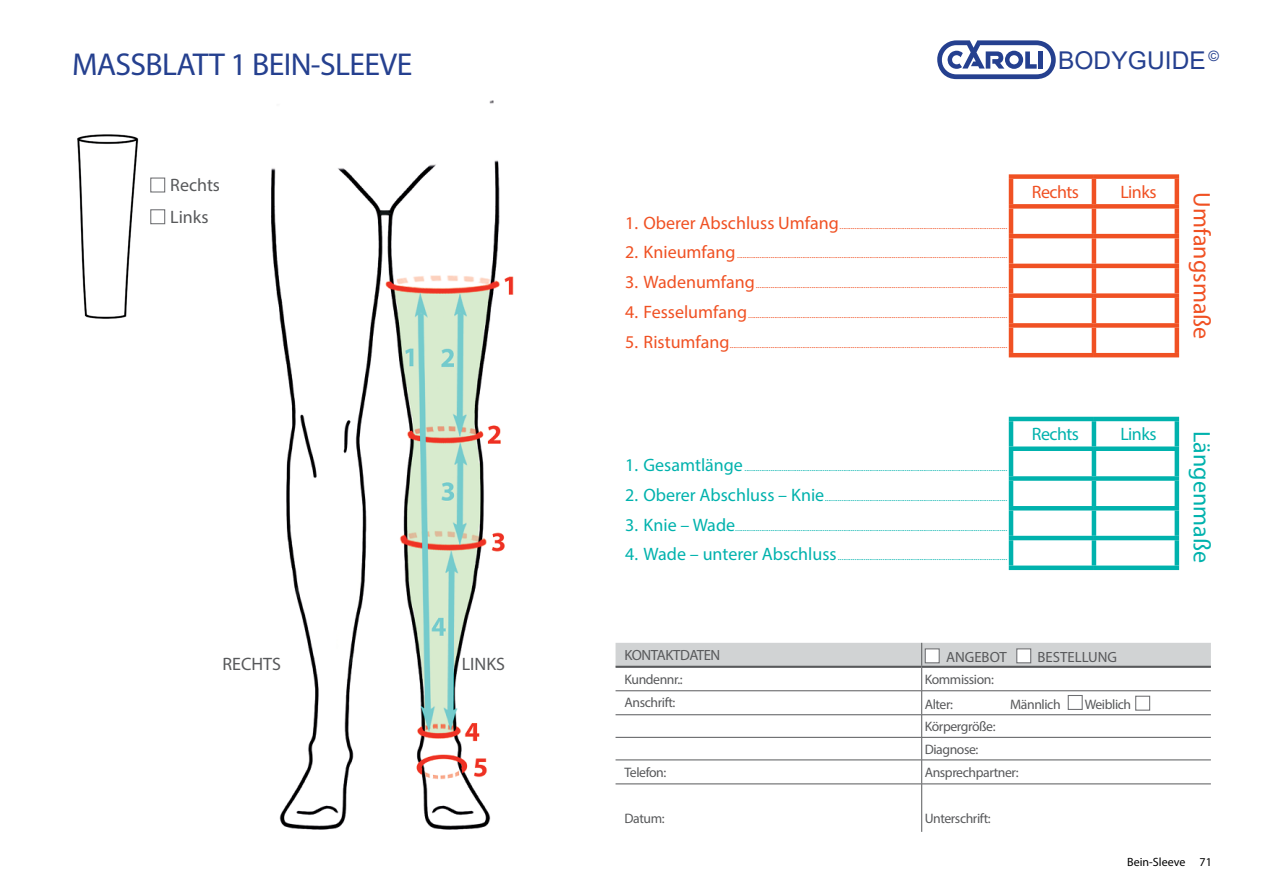
<style>
.page{position:relative;width:1263px;height:893px;background:#fff}
.page>*{position:absolute;margin:0;border:0;box-sizing:border-box;transform-origin:0 0}
.t1{font:31.65px "Myriad Pro";letter-spacing:-.02em;color:#25408f}
.t2{font:24.45px "Arial";letter-spacing:.005em;color:#25408f}
.t3{font:24px "Myriad Pro";color:#f05123}
.t4{font:24px "Myriad Pro";color:#00b2ad}
.t5{font:18px/31.7px "Myriad Pro";color:#58595b}
.t6{font:18px "Myriad Pro";letter-spacing:-.03em;color:#f05123}
.t7{font:18px "Myriad Pro";letter-spacing:-.03em;color:#00b2ad}
.t8{font:14.85px "Myriad Pro";letter-spacing:-.005em;color:#58595b}
.t9{font:14.85px "Myriad Pro";letter-spacing:-.03em;color:#58595b}
.t10{font:13.8px/22.5px "Myriad Pro";letter-spacing:-.03em;color:#58595b}
.t11{font:12px "Myriad Pro";color:#000}
.t12{font:9px "Myriad Pro";color:#f05123}
.t13{font:9px "Myriad Pro";color:#00b2ad}
.s1{font-size:18px;color:#fff}
.s2{font-size:18px}
</style>
<div class="page">
<svg style="left:937px;top:40px;width:119px;height:39px"></svg>
<img style="left:77px;top:134px;width:62px;height:185px">
<hr style="left:615px;top:784px;width:307px;height:1px;background:#58595b">
<svg style="left:615px;top:643px;width:596px;height:141px"></svg>
<hr style="left:921px;top:784px;width:1px;height:48px;background:#58595b">
<hr style="left:615px;top:666px;width:307px;height:2px;background:#58595b">
<hr style="left:922px;top:690px;width:289px;height:1px;background:#58595b">
<hr style="left:922px;top:714px;width:289px;height:1px;background:#58595b">
<hr style="left:922px;top:737px;width:289px;height:1px;background:#58595b">
<hr style="left:922px;top:760px;width:289px;height:1px;background:#58595b">
<hr style="left:922px;top:784px;width:289px;height:1px;background:#58595b">
<hr style="left:922px;top:666px;width:289px;height:2px;background:#58595b">
<div style="left:925px;top:648px;width:15px;height:15px;background:#fff;border:1px solid #6d6e71"></div>
<div style="left:1016px;top:648px;width:15px;height:15px;background:#fff;border:1px solid #6d6e71"></div>
<div style="left:1068px;top:695px;width:15px;height:15px;background:#fff;border:1px solid #6d6e71"></div>
<hr style="left:1009px;top:234px;width:85px;height:4px;background:#f05123">
<hr style="left:1094px;top:234px;width:85px;height:4px;background:#f05123">
<hr style="left:1009px;top:264px;width:85px;height:4px;background:#f05123">
<hr style="left:1094px;top:264px;width:85px;height:4px;background:#f05123">
<div style="left:1009px;top:293px;width:85px;height:5px;background:#f05123"></div>
<div style="left:1094px;top:293px;width:85px;height:5px;background:#f05123"></div>
<div style="left:1009px;top:323px;width:85px;height:5px;background:#f05123"></div>
<div style="left:1094px;top:323px;width:85px;height:5px;background:#f05123"></div>
<div style="left:1009px;top:174px;width:85px;height:5px;background:#f05123"></div>
<hr style="left:1009px;top:179px;width:4px;height:25px;background:#f05123">
<div style="left:1094px;top:174px;width:85px;height:5px;background:#f05123"></div>
<hr style="left:1092px;top:179px;width:4px;height:25px;background:#f05123">
<div style="left:1174px;top:179px;width:5px;height:25px;background:#f05123"></div>
<div style="left:1009px;top:204px;width:85px;height:5px;background:#f05123"></div>
<hr style="left:1009px;top:209px;width:4px;height:25px;background:#f05123">
<div style="left:1094px;top:204px;width:85px;height:5px;background:#f05123"></div>
<hr style="left:1092px;top:209px;width:4px;height:25px;background:#f05123">
<div style="left:1174px;top:209px;width:5px;height:25px;background:#f05123"></div>
<hr style="left:1009px;top:238px;width:4px;height:26px;background:#f05123">
<hr style="left:1092px;top:238px;width:4px;height:26px;background:#f05123">
<div style="left:1174px;top:238px;width:5px;height:26px;background:#f05123"></div>
<hr style="left:1009px;top:268px;width:4px;height:25px;background:#f05123">
<hr style="left:1092px;top:268px;width:4px;height:25px;background:#f05123">
<div style="left:1174px;top:268px;width:5px;height:25px;background:#f05123"></div>
<hr style="left:1009px;top:298px;width:4px;height:25px;background:#f05123">
<hr style="left:1092px;top:298px;width:4px;height:25px;background:#f05123">
<div style="left:1174px;top:298px;width:5px;height:25px;background:#f05123"></div>
<hr style="left:1009px;top:328px;width:4px;height:25px;background:#f05123">
<hr style="left:1092px;top:328px;width:4px;height:25px;background:#f05123">
<div style="left:1174px;top:328px;width:5px;height:25px;background:#f05123"></div>
<hr style="left:1009px;top:417px;width:85px;height:4px;background:#00b2ad">
<hr style="left:1094px;top:417px;width:85px;height:4px;background:#00b2ad">
<div style="left:1009px;top:446px;width:85px;height:5px;background:#00b2ad"></div>
<div style="left:1094px;top:446px;width:85px;height:5px;background:#00b2ad"></div>
<div style="left:1009px;top:476px;width:85px;height:5px;background:#00b2ad"></div>
<div style="left:1094px;top:476px;width:85px;height:5px;background:#00b2ad"></div>
<hr style="left:1009px;top:506px;width:85px;height:4px;background:#00b2ad">
<hr style="left:1094px;top:506px;width:85px;height:4px;background:#00b2ad">
<hr style="left:1009px;top:536px;width:85px;height:4px;background:#00b2ad">
<hr style="left:1094px;top:536px;width:85px;height:4px;background:#00b2ad">
<hr style="left:1009px;top:566px;width:85px;height:4px;background:#00b2ad">
<hr style="left:1094px;top:566px;width:85px;height:4px;background:#00b2ad">
<hr style="left:1009px;top:353px;width:85px;height:4px;background:#f05123">
<hr style="left:1094px;top:353px;width:85px;height:4px;background:#f05123">
<hr style="left:1009px;top:421px;width:4px;height:25px;background:#00b2ad">
<hr style="left:1009px;top:451px;width:4px;height:25px;background:#00b2ad">
<hr style="left:1009px;top:481px;width:4px;height:25px;background:#00b2ad">
<hr style="left:1009px;top:510px;width:4px;height:26px;background:#00b2ad">
<hr style="left:1009px;top:540px;width:4px;height:26px;background:#00b2ad">
<hr style="left:1092px;top:421px;width:4px;height:25px;background:#00b2ad">
<div style="left:1174px;top:421px;width:5px;height:25px;background:#00b2ad"></div>
<hr style="left:1092px;top:451px;width:4px;height:25px;background:#00b2ad">
<div style="left:1174px;top:451px;width:5px;height:25px;background:#00b2ad"></div>
<hr style="left:1092px;top:481px;width:4px;height:25px;background:#00b2ad">
<div style="left:1174px;top:481px;width:5px;height:25px;background:#00b2ad"></div>
<hr style="left:1092px;top:510px;width:4px;height:26px;background:#00b2ad">
<div style="left:1174px;top:510px;width:5px;height:26px;background:#00b2ad"></div>
<hr style="left:1092px;top:540px;width:4px;height:26px;background:#00b2ad">
<div style="left:1174px;top:540px;width:5px;height:26px;background:#00b2ad"></div>
<div style="left:150px;top:178px;width:15px;height:15px;background:#fff;border:1px solid #6d6e71"></div>
<div style="left:150px;top:209px;width:15px;height:15px;background:#fff;border:1px solid #6d6e71"></div>
<img style="left:271px;top:100px;width:243px;height:730px">
<div style="left:1135px;top:696px;width:15px;height:15px;background:#fff;border:1px solid #6d6e71"></div>
<h1 class="t1" style="left:72px;top:45px;width:341px">MASSBLATT 1 BEIN-SLEEVE</h1>
<h3 class="t5" style="left:170px;top:169px;width:51px">Rechts<br>Links</h3>
<h3 class="t5" style="left:223px;top:648px;width:60px">RECHTS</h3>
<h3 class="t5" style="left:462px;top:648px;width:45px">LINKS</h3>
<h2 class="t2" style="left:1058px;top:43px;width:163px">BODYGUIDE <sup>©</sup></h2>
<p class="t12" style="left:616px;top:220px;width:393px"><span class="s1">0</span><span class="s2">1. Oberer Abschluss Umfang</span>..........................................................................................</p>
<p class="t12" style="left:616px;top:250px;width:393px"><span class="s1">0</span><span class="s2">2. Knieumfang</span> .................................................................................................................................................</p>
<p class="t12" style="left:616px;top:280px;width:393px"><span class="s1">0</span><span class="s2">3. Wadenumfang</span>.......................................................................................................................................</p>
<p class="t12" style="left:616px;top:309px;width:393px"><span class="s1">0</span><span class="s2">4. Fesselumfang</span>...........................................................................................................................................</p>
<p class="t12" style="left:616px;top:339px;width:393px"><span class="s1">0</span><span class="s2">5. Ristumfang</span>.....................................................................................................................................................</p>
<h3 class="t6" style="left:1032px;top:181px;width:49px">Rechts</h3>
<h3 class="t6" style="left:1120px;top:181px;width:38px">Links</h3>
<p class="t13" style="left:616px;top:462px;width:393px"><span class="s1">0</span><span class="s2">1. Gesamtlänge</span> .............................................................................................................................................</p>
<p class="t13" style="left:616px;top:492px;width:393px"><span class="s1">0</span><span class="s2">2. Oberer Abschluss – Knie</span>..................................................................................................</p>
<p class="t13" style="left:616px;top:522px;width:393px"><span class="s1">0</span><span class="s2">3. Knie – Wade</span>..................................................................................................................................................</p>
<p class="t13" style="left:616px;top:552px;width:393px"><span class="s1">0</span><span class="s2">4. Wade – unterer Abschluss</span>...........................................................................................</p>
<h3 class="t7" style="left:1032px;top:423px;width:49px">Rechts</h3>
<h3 class="t7" style="left:1120px;top:423px;width:38px">Links</h3>
<h3 class="t3" style="left:1217px;top:192px;width:149px;rotate:90deg">Umfangsmaße</h3>
<h3 class="t4" style="left:1217px;top:431px;width:133px;rotate:90deg">Längenmaße</h3>
<h3 class="t9" style="left:624px;top:646px;width:97px">KONTAKTDATEN</h3>
<h3 class="t8" style="left:946px;top:648px;width:62px">ANGEBOT</h3>
<h3 class="t8" style="left:1037px;top:648px;width:81px">BESTELLUNG</h3>
<h3 class="t10" style="left:624px;top:668px;width:60px">Kundennr.:</h3>
<h3 class="t10" style="left:925px;top:668px;width:71px">Kommission:</h3>
<h3 class="t10" style="left:624px;top:690px;width:52px">Anschrift:</h3>
<h3 class="t10" style="left:925px;top:693px;width:30px">Alter:</h3>
<h3 class="t10" style="left:1010px;top:693px;width:52px">Männlich</h3>
<h3 class="t10" style="left:1085px;top:693px;width:48px">Weiblich</h3>
<h3 class="t10" style="left:925px;top:715px;width:72px">Körpergröße:<br>Diagnose:</h3>
<h3 class="t10" style="left:624px;top:761px;width:43px">Telefon:</h3>
<h3 class="t10" style="left:925px;top:761px;width:95px">Ansprechpartner:</h3>
<h3 class="t10" style="left:624px;top:807px;width:42px">Datum:</h3>
<h3 class="t10" style="left:925px;top:807px;width:67px">Unterschrift:</h3>
<h3 class="t11" style="left:1127px;top:854px;width:60px">Bein-Sleeve</h3>
<h3 class="t11" style="left:1199px;top:854px;width:14px">71</h3>
</div>
